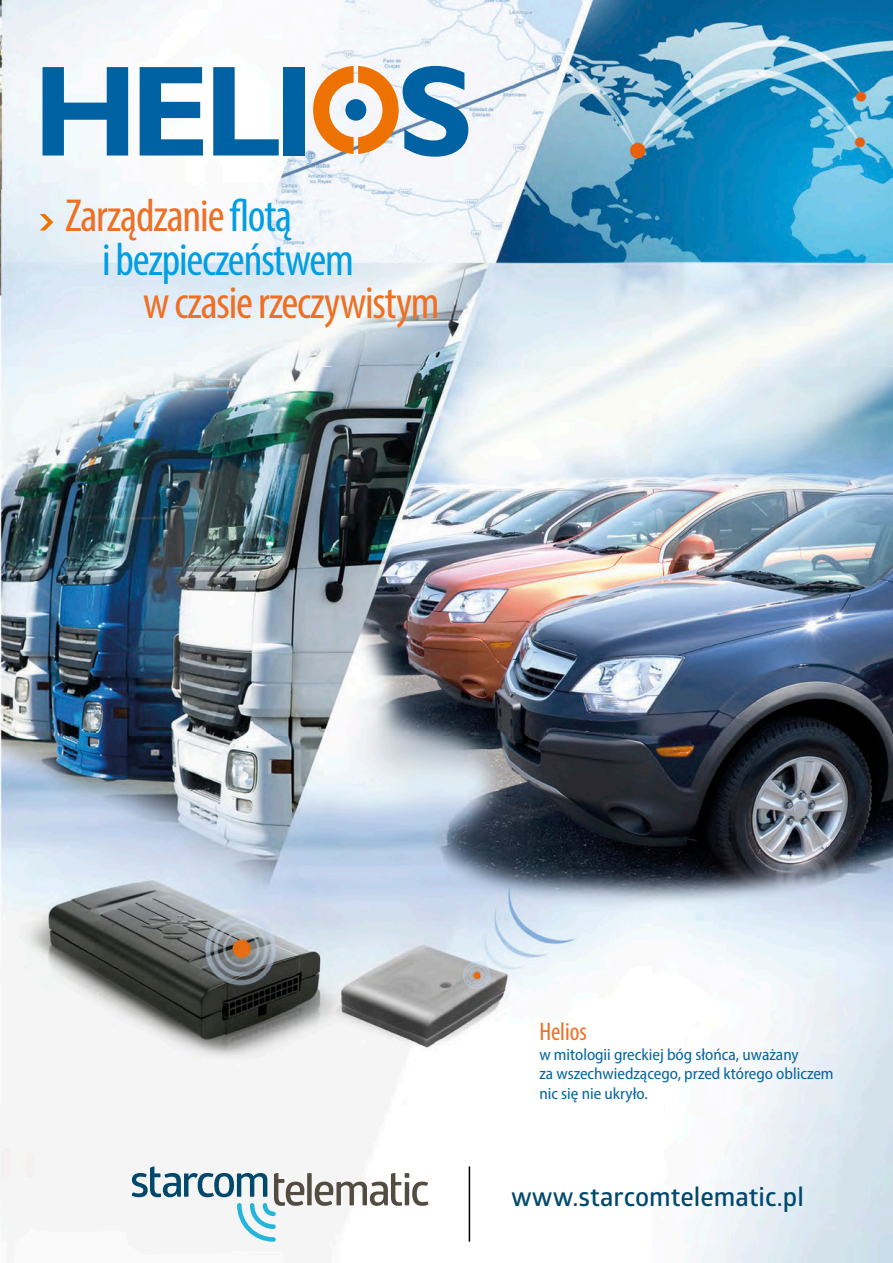
<style>
.page{position:relative;width:893px;height:1263px;background:#fff}
.page>*{position:absolute;margin:0;border:0;box-sizing:border-box;transform-origin:0 0}
.t1{font:condensed 46.5px "Myriad Pro";letter-spacing:-.025em;color:#ed7025}
.t2{font:condensed 46.5px "Myriad Pro";letter-spacing:-.025em;color:#009ee3}
.t3{font:25.95px "Glober Bold Free";color:#00486c}
.t4{font:condensed 25.5px "Myriad Pro";color:#ed7025}
.t5{font:semi-condensed 16.5px/19.5px "Myriad Pro";color:#00659f}
.s1{color:#009ee3}
</style>
<div class="page">
<img style="left:0;top:0;width:893px;height:1263px">
<svg style="left:43px;top:67px;width:85px;height:89px"></svg>
<svg style="left:140px;top:67px;width:63px;height:89px"></svg>
<svg style="left:213px;top:67px;width:66px;height:89px"></svg>
<div style="left:284px;top:67px;width:21px;height:89px;background:#0062a3"></div>
<svg style="left:313px;top:66px;width:155px;height:91px"></svg>
<svg style="left:40px;top:214px;width:13px;height:16px"></svg>
<svg style="left:132px;top:1166px;width:296px;height:76px"></svg>
<hr style="left:469px;top:1166px;width:1px;height:76px;background:#000">
<h1 class="t1" style="left:65px;top:188px;width:228px">Zarządzanie <span class="s1">flotą</span></h1>
<h1 class="t2" style="left:102px;top:231px;width:253px">i bezpieczeństwem</h1>
<h1 class="t1" style="left:143px;top:274px;width:298px">w czasie rzeczywistym</h1>
<h3 class="t4" style="left:539px;top:1016px;width:49px">Helios</h3>
<p class="t5" style="left:539px;top:1044px;width:296px">w mitologii greckiej bóg słońca, uważany<br>za wszechwiedzącego, przed którego obliczem nic się nie ukryło.</p>
<h2 class="t3" style="left:511px;top:1178px;width:294px">www.starcomtelematic.pl</h2>
</div>
